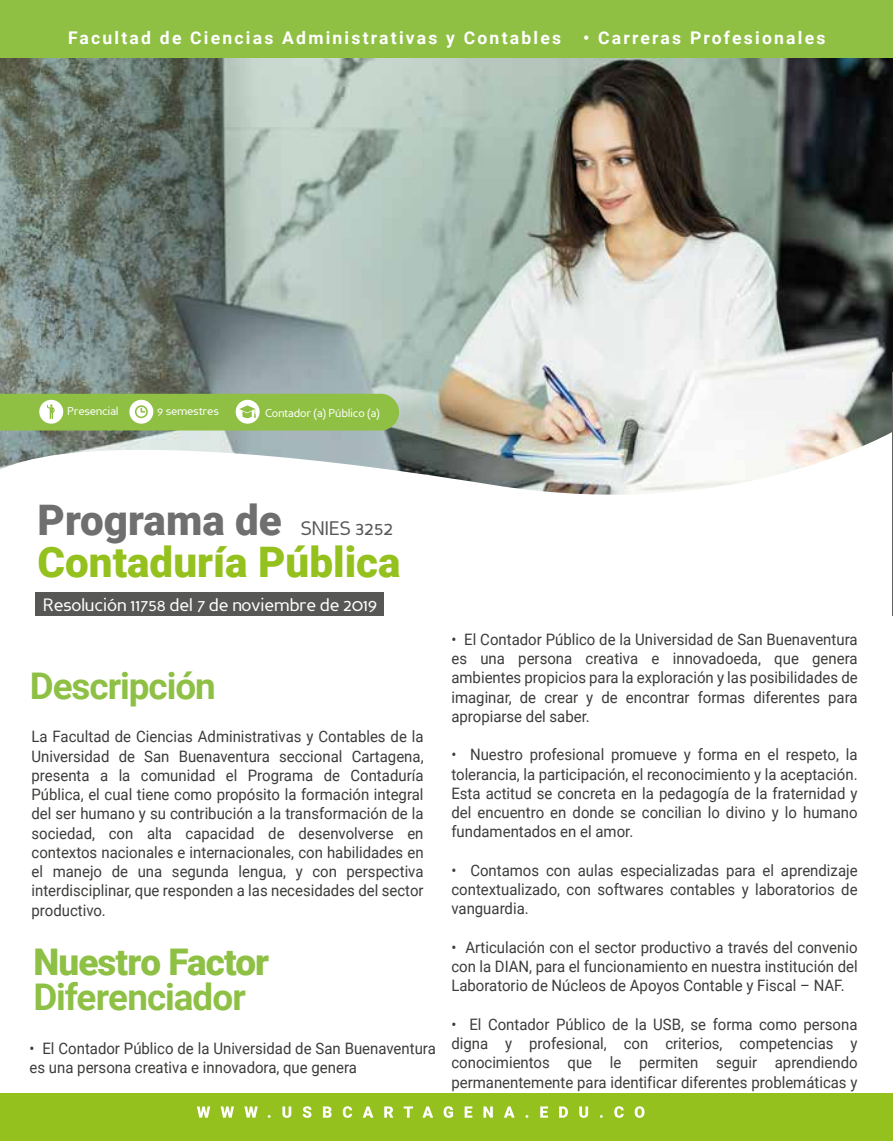
<style>
.page{position:relative;width:893px;height:1141px;background:#fff}
.page>*{position:absolute;margin:0;border:0;box-sizing:border-box;transform-origin:0 0}
.t1{font:900 42.18px "Roboto";color:#95c11f}
.t2{font:900 42.18px "Roboto";color:#706f6f}
.t3{font:700 36.75px "Roboto";letter-spacing:-.03em;color:#8ec045}
.t4{font:900 36.75px "Roboto";letter-spacing:-.025em;color:#8ec045}
.t5{font:19.6px "Perspective Sans";letter-spacing:-.025em;color:#575756}
.t6{font:17.68px "Perspective Sans";letter-spacing:-.025em;color:#fff}
.t7{font:700 17.5px "Roboto";letter-spacing:.125em;color:#fff}
.t8{font:15.75px/19.2px "Roboto";color:#3c3c3b;text-align:justify;scale:.95 1}
.t9{font:11.38px "Perspective Sans";letter-spacing:-.025em;color:#fff}
</style>
<div class="page">
<img style="left:0;top:58px;width:893px;height:351px">
<svg style="left:1px;top:409px;width:891px;height:207px"></svg>
<div style="left:35px;top:592px;width:348px;height:24px;background:#575756"></div>
<div style="left:0;top:0;width:893px;height:58px;background:#8fc044"></div>
<svg style="left:1px;top:394px;width:398px;height:36px;background:#97c453"></svg>
<hr style="left:892px;top:373px;width:1px;height:243px;background:#616160">
<hr style="left:0;top:320px;width:1px;height:340px;background:#616160">
<div style="left:0;top:1094px;width:893px;height:47px;background:#95c11f"></div>
<svg style="left:197px;top:1106px;width:448px;height:12px"></svg>
<p class="t7" style="left:68px;top:26px;width:494px">Facultad de Ciencias Administrativas y Contables</p>
<p class="t7" style="left:583px;top:26px;width:244px">• Carreras Profesionales</p>
<p class="t9" style="left:67px;top:405px;width:53px">Presencial</p>
<p class="t9" style="left:157px;top:405px;width:63px">9 semestres</p>
<p class="t9" style="left:265px;top:406px;width:116px">Contador (a) Público (a)</p>
<h1 class="t2" style="left:38px;top:491px;width:246px">Programa de</h1>
<h1 class="t1" style="left:38px;top:533px;width:364px">Contaduría Pública</h1>
<p class="t5" style="left:300px;top:517px;width:94px">SNIES 3252</p>
<p class="t6" style="left:43px;top:595px;width:336px">Resolución 11758 del 7 de noviembre de 2019</p>
<h2 class="t3" style="left:30px;top:660px;width:188px">Descripción</h2>
<p class="t8" style="left:32px;top:727px;width:414px">La Facultad de Ciencias Administrativas y Contables de la Universidad de San Buenaventura seccional Cartagena, presenta a la comunidad el Programa de Contaduría Pública, el cual tiene como propósito la formación integral del ser humano y su contribución a la transformación de la sociedad, con alta capacidad de desenvolverse en contextos nacionales e internacionales, con habilidades en el manejo de una segunda lengua, y con perspectiva interdisciplinar, que responden a las necesidades del sector productivo.</p>
<h2 class="t4" style="left:33px;top:936px;width:237px">Nuestro Factor</h2>
<h2 class="t3" style="left:33px;top:971px;width:214px">Diferenciador</h2>
<p class="t8" style="left:30px;top:1038px;width:429px">• El Contador Público de la Universidad de San Buenaventura es una persona creativa e innovadora, que genera</p>
<p class="t8" style="left:451px;top:629px;width:429px">• El Contador Público de la Universidad de San Buenaventura es una persona creativa e innovadoeda, que genera ambientes propicios para la exploración y las posibilidades de imaginar, de crear y de encontrar formas diferentes para apropiarse del saber.</p>
<p class="t8" style="left:451px;top:745px;width:429px">• Nuestro profesional promueve y forma en el respeto, la tolerancia, la participación, el reconocimiento y la aceptación.<br>Esta actitud se concreta en la pedagogía de la fraternidad y del encuentro en donde se concilian lo divino y lo humano fundamentados en el amor.</p>
<p class="t8" style="left:451px;top:860px;width:429px">• Contamos con aulas especializadas para el aprendizaje contextualizado, con softwares contables y laboratorios de vanguardia.</p>
<p class="t8" style="left:451px;top:937px;width:429px">• Articulación con el sector productivo a través del convenio con la DIAN, para el funcionamiento en nuestra institución del Laboratorio de Núcleos de Apoyos Contable y Fiscal – NAF.</p>
<p class="t8" style="left:451px;top:1014px;width:429px">• El Contador Público de la USB, se forma como persona digna y profesional, con criterios, competencias y conocimientos que le permiten seguir aprendiendo permanentemente para identificar diferentes problemáticas y</p>
</div>
